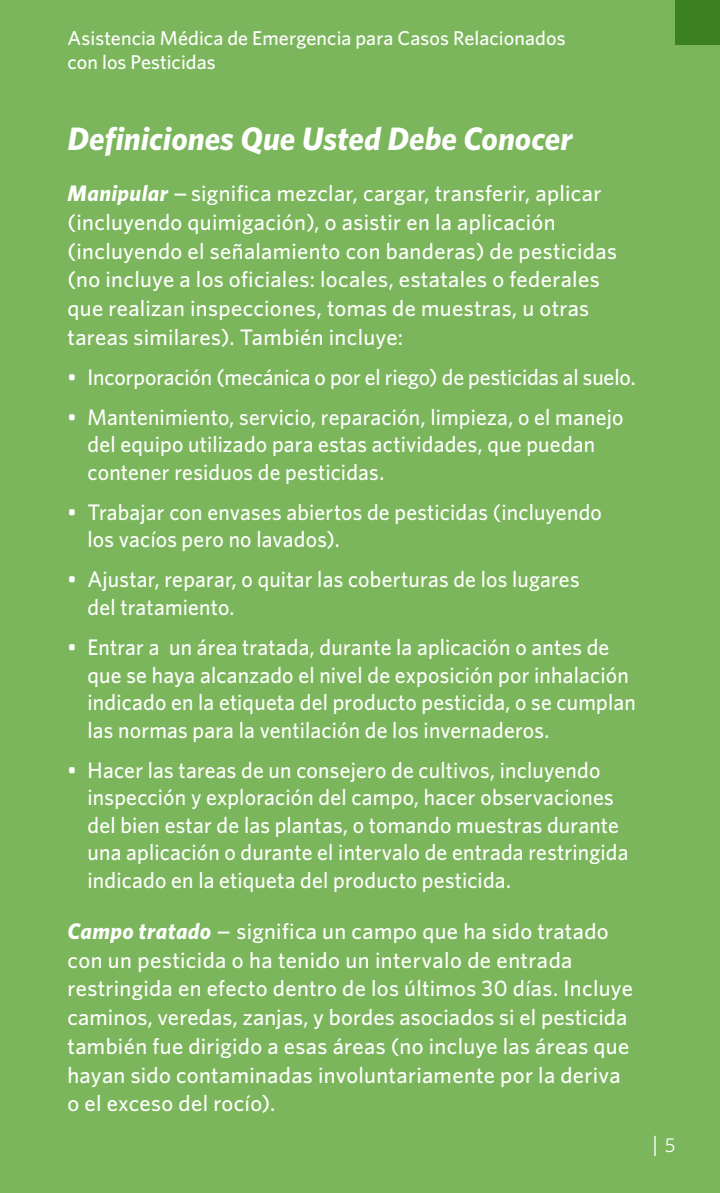
<style>
.page{position:relative;width:720px;height:1193px;background:#fff}
.page>*{position:absolute;margin:0;border:0;box-sizing:border-box;transform-origin:0 0}
.Back_Heading{font:italic 700 32.5px "Whitney";color:#fff}
.Back_Text{font:500 22.5px/27.5px "Whitney";letter-spacing:.01em;color:#fff;scale:.96 1}
.Back_Text-2{font:500 22.5px/28.8px "Whitney";letter-spacing:.01em;color:#fff;scale:1.5 1}
.t1{font:22.5px "Whitney";color:#fff}
.Top_Folio_White{font:500 20px/24px "Whitney";letter-spacing:.005em;color:#fff}
.s1{font-weight:700;font-style:italic}
.s2{font-size:20px}
</style>
<div class="page">
<div style="left:0;top:0;width:720px;height:1192px;background:#7cb65c"></div>
<div style="left:675px;top:0;width:45px;height:45px;background:#3c8121"></div>
<p class="Top_Folio_White" style="left:68px;top:25px;width:500px">Asistencia Médica de Emergencia para Casos Relacionados con los Pesticidas</p>
<p class="Back_Heading" style="left:68px;top:119px;width:506px">Definiciones Que Usted Debe Conocer</p>
<p class="Back_Text-2" style="left:67px;top:178px;width:368px"><span class="s1">Manipular</span> – significa mezclar, cargar, transferir, aplicar (incluyendo quimigación), o asistir en la aplicación (incluyendo el señalamiento con banderas) de pesticidas (no incluye a los oficiales: locales, estatales o federales que realizan inspecciones, tomas de muestras, u otras tareas similares). También incluye:</p>
<p class="Back_Text" style="left:68px;top:363px;width:593px">• Incorporación (mecánica o por el riego) de pesticidas al suelo.</p>
<p class="Back_Text" style="left:88px;top:403px;width:560px;text-indent:-20px">• Mantenimiento, servicio, reparación, limpieza, o el manejo del equipo utilizado para estas actividades, que puedan contener residuos de pesticidas.</p>
<p class="Back_Text" style="left:88px;top:498px;width:537px;text-indent:-20px">• Trabajar con envases abiertos de pesticidas (incluyendo los vacíos pero no lavados).</p>
<p class="Back_Text" style="left:88px;top:565px;width:514px;text-indent:-20px">• Ajustar, reparar, o quitar las coberturas de los lugares del tratamiento.</p>
<p class="Back_Text" style="left:88px;top:633px;width:573px;text-indent:-20px">• Entrar a un área tratada, durante la aplicación o antes de que se haya alcanzado el nivel de exposición por inhalación indicado en la etiqueta del producto pesticida, o se cumplan las normas para la ventilación de los invernaderos.</p>
<p class="Back_Text" style="left:88px;top:755px;width:565px;text-indent:-20px">• Hacer las tareas de un consejero de cultivos, incluyendo inspección y exploración del campo, hacer observaciones del bien estar de las plantas, o tomando muestras durante una aplicación o durante el intervalo de entrada restringida indicado en la etiqueta del producto pesticida.</p>
<p class="Back_Text-2" style="left:67px;top:916px;width:378px"><span class="s1">Campo tratado</span> – significa un campo que ha sido tratado con un pesticida o ha tenido un intervalo de entrada restringida en efecto dentro de los últimos 30 días. Incluye caminos, veredas, zanjas, y bordes asociados si el pesticida también fue dirigido a esas áreas (no incluye las áreas que hayan sido contaminadas involuntariamente por la deriva o el exceso del rocío).</p>
<p class="t1" style="left:652px;top:1130px;width:25px">| <span class="s2">5</span></p>
</div>
